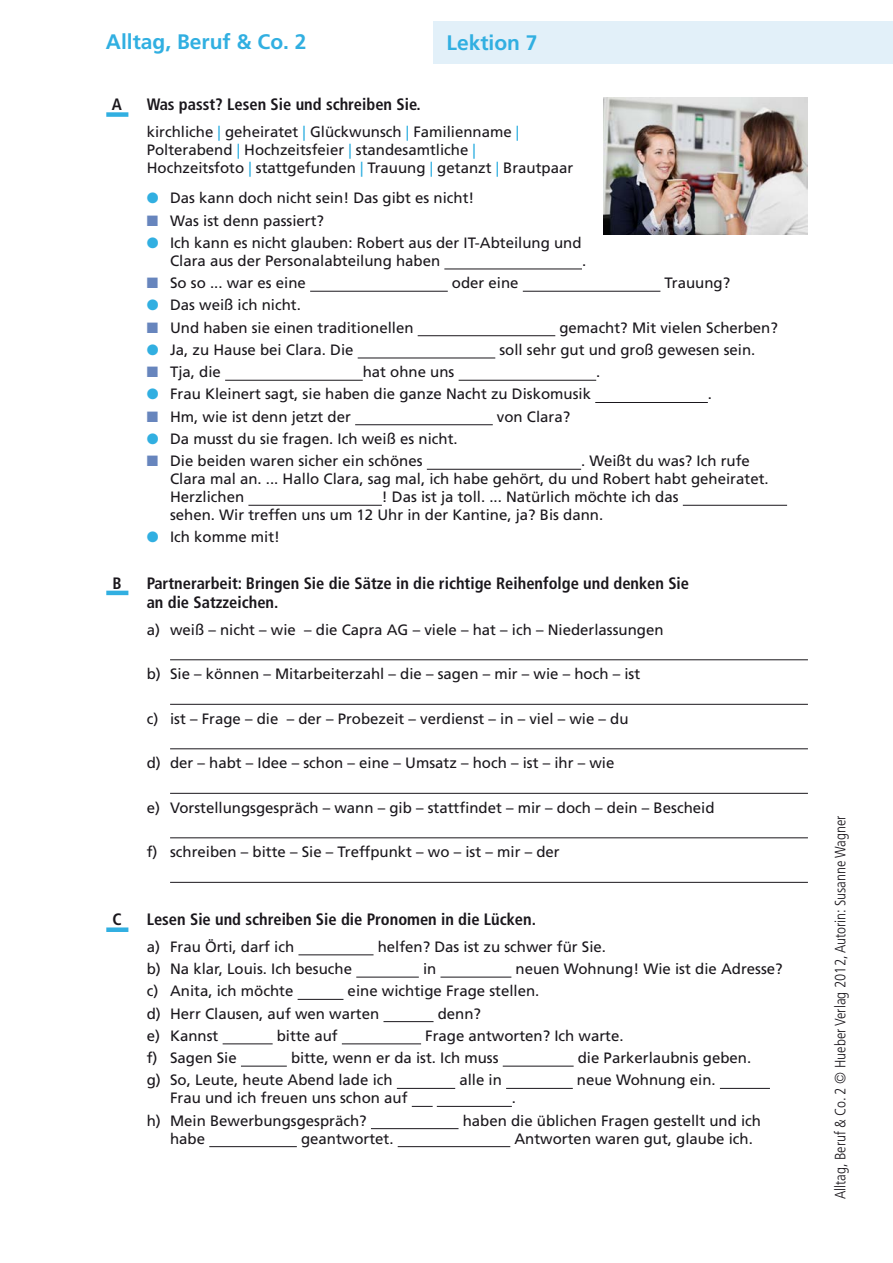
<style>
.page{position:relative;width:893px;height:1263px;background:#fff}
.page>*{position:absolute;margin:0;border:0;box-sizing:border-box;transform-origin:0 0}
.t1{font:700 21px "Frutiger LT";color:#31afe1}
.t2{font:700 condensed 16.5px/19.5px "Frutiger";color:#1a171c}
.t3{font:15px/18px "Frutiger LT";color:#1a171c}
.t4{font:300 condensed 15px "Frutiger";color:#1a171c}
.s1{color:#31afe1}
.s2{color:#6785bd}
</style>
<div class="page">
<div style="left:434px;top:21px;width:459px;height:43px;background:#e2f0f9"></div>
<div style="left:106px;top:112px;width:22px;height:5px;background:#31afe1"></div>
<hr style="left:444px;top:269px;width:138px;height:1px;background:#1a171c">
<hr style="left:310px;top:291px;width:138px;height:1px;background:#1a171c">
<hr style="left:523px;top:291px;width:137px;height:1px;background:#1a171c">
<hr style="left:418px;top:335px;width:137px;height:1px;background:#1a171c">
<hr style="left:358px;top:358px;width:137px;height:1px;background:#1a171c">
<hr style="left:225px;top:380px;width:138px;height:1px;background:#1a171c">
<hr style="left:459px;top:380px;width:137px;height:1px;background:#1a171c">
<hr style="left:595px;top:402px;width:113px;height:1px;background:#1a171c">
<hr style="left:355px;top:424px;width:138px;height:1px;background:#1a171c">
<hr style="left:427px;top:469px;width:154px;height:1px;background:#1a171c">
<hr style="left:248px;top:505px;width:134px;height:1px;background:#1a171c">
<hr style="left:683px;top:505px;width:104px;height:1px;background:#1a171c">
<hr style="left:106px;top:591px;width:22px;height:4px;background:#31afe1">
<hr style="left:170px;top:659px;width:638px;height:1px;background:#1a171c">
<hr style="left:170px;top:704px;width:638px;height:1px;background:#1a171c">
<hr style="left:170px;top:748px;width:638px;height:1px;background:#1a171c">
<hr style="left:170px;top:793px;width:638px;height:1px;background:#1a171c">
<hr style="left:170px;top:837px;width:638px;height:1px;background:#1a171c">
<hr style="left:170px;top:882px;width:638px;height:1px;background:#1a171c">
<div style="left:106px;top:927px;width:22px;height:5px;background:#31afe1"></div>
<hr style="left:298px;top:954px;width:76px;height:1px;background:#1a171c">
<hr style="left:356px;top:977px;width:63px;height:1px;background:#1a171c">
<hr style="left:440px;top:977px;width:71px;height:1px;background:#1a171c">
<hr style="left:298px;top:999px;width:45px;height:1px;background:#1a171c">
<hr style="left:383px;top:1021px;width:51px;height:1px;background:#1a171c">
<hr style="left:223px;top:1043px;width:50px;height:1px;background:#1a171c">
<hr style="left:342px;top:1043px;width:79px;height:1px;background:#1a171c">
<hr style="left:241px;top:1066px;width:46px;height:1px;background:#1a171c">
<hr style="left:503px;top:1066px;width:71px;height:1px;background:#1a171c">
<hr style="left:397px;top:1088px;width:58px;height:1px;background:#1a171c">
<hr style="left:506px;top:1088px;width:67px;height:1px;background:#1a171c">
<hr style="left:720px;top:1088px;width:50px;height:1px;background:#1a171c">
<svg style="left:412px;top:1106px;width:21px;height:1px"></svg>
<hr style="left:437px;top:1106px;width:75px;height:1px;background:#1a171c">
<hr style="left:371px;top:1128px;width:87px;height:1px;background:#1a171c">
<hr style="left:209px;top:1146px;width:88px;height:1px;background:#1a171c">
<hr style="left:398px;top:1146px;width:112px;height:1px;background:#1a171c">
<img style="left:603px;top:98px;width:205px;height:136px">
<h1 class="t1" style="left:106px;top:30px;width:202px">Alltag, Beruf &amp; Co. 2</h1>
<h1 class="t1" style="left:446px;top:31px;width:93px">Lektion 7</h1>
<p class="t2" style="left:112px;top:95px;width:12px">A</p>
<p class="t2" style="left:147px;top:95px;width:276px">Was passt? Lesen Sie und schreiben Sie.</p>
<p class="t3" style="left:147px;top:123px;width:428px">kirchliche <span class="s1">|</span> geheiratet <span class="s1">|</span> Glückwunsch <span class="s1">|</span> Familienname <span class="s1">|<br></span>Polterabend <span class="s1">|</span> Hochzeitsfeier <span class="s1">|</span> standesamtliche <span class="s1">|<br></span>Hochzeitsfoto <span class="s1">|</span> stattgefunden <span class="s1">|</span> Trauung <span class="s1">|</span> getanzt <span class="s1">|</span> Brautpaar</p>
<p class="t3" style="left:147px;top:189px;width:329px"><span class="s1">●</span> Das kann doch nicht sein! Das gibt es nicht!</p>
<p class="t3" style="left:147px;top:212px;width:179px"><span class="s2">■</span> Was ist denn passiert?</p>
<p class="t3" style="left:170px;top:234px;width:413px;text-indent:-23px"><span class="s1">●</span> Ich kann es nicht glauben: Robert aus der IT-Abteilung und<br>Clara aus der Personalabteilung haben</p>
<p class="t3" style="left:582px;top:252px;width:6px">.</p>
<p class="t3" style="left:147px;top:274px;width:161px"><span class="s2">■</span> So so ... war es eine</p>
<p class="t3" style="left:452px;top:274px;width:68px">oder eine</p>
<p class="t3" style="left:665px;top:274px;width:67px">Trauung?</p>
<p class="t3" style="left:147px;top:296px;width:156px"><span class="s1">●</span> Das weiß ich nicht.</p>
<p class="t3" style="left:147px;top:319px;width:268px"><span class="s2">■</span> Und haben sie einen traditionellen</p>
<p class="t3" style="left:559px;top:319px;width:220px">gemacht? Mit vielen Scherben?</p>
<p class="t3" style="left:147px;top:341px;width:208px"><span class="s1">●</span> Ja, zu Hause bei Clara. Die</p>
<p class="t3" style="left:499px;top:341px;width:257px">soll sehr gut und groß gewesen sein.</p>
<p class="t3" style="left:147px;top:363px;width:76px"><span class="s2">■</span> Tja, die</p>
<p class="t3" style="left:363px;top:363px;width:93px">hat ohne uns</p>
<p class="t3" style="left:596px;top:363px;width:6px">.</p>
<p class="t3" style="left:147px;top:385px;width:446px"><span class="s1">●</span> Frau Kleinert sagt, sie haben die ganze Nacht zu Diskomusik</p>
<p class="t3" style="left:708px;top:385px;width:6px">.</p>
<p class="t3" style="left:147px;top:407px;width:206px"><span class="s2">■</span> Hm, wie ist denn jetzt der</p>
<p class="t3" style="left:497px;top:407px;width:75px">von Clara?</p>
<p class="t3" style="left:147px;top:430px;width:312px"><span class="s1">●</span> Da musst du sie fragen. Ich weiß es nicht.</p>
<p class="t3" style="left:147px;top:452px;width:277px"><span class="s2">■</span> Die beiden waren sicher ein schönes</p>
<p class="t3" style="left:170px;top:452px;width:600px;text-indent:411px">. Weißt du was? Ich rufe<br>Clara mal an. ... Hallo Clara, sag mal, ich habe gehört, du und Robert habt geheiratet.<br>Herzlichen</p>
<p class="t3" style="left:170px;top:488px;width:510px;text-indent:212px">! Das ist ja toll. ... Natürlich möchte ich das sehen. Wir treffen uns um 12 Uhr in der Kantine, ja? Bis dann.</p>
<p class="t3" style="left:147px;top:528px;width:135px"><span class="s1">●</span> Ich komme mit!</p>
<p class="t2" style="left:112px;top:573px;width:11px">B</p>
<p class="t2" style="left:147px;top:573px;width:544px">Partnerarbeit: Bringen Sie die Sätze in die richtige Reihenfolge und denken Sie an die Satzzeichen.</p>
<p class="t3" style="left:147px;top:620px;width:518px">a) weiß – nicht – wie – die Capra AG – viele – hat – ich – Niederlassungen</p>
<p class="t3" style="left:147px;top:665px;width:495px">b) Sie – können – Mitarbeiterzahl – die – sagen – mir – wie – hoch – ist</p>
<p class="t3" style="left:147px;top:709px;width:483px">c) ist – Frage – die – der – Probezeit – verdienst – in – viel – wie – du</p>
<p class="t3" style="left:147px;top:754px;width:469px">d) der – habt – Idee – schon – eine – Umsatz – hoch – ist – ihr – wie</p>
<p class="t3" style="left:147px;top:798px;width:569px">e) Vorstellungsgespräch – wann – gib – stattfindet – mir – doch – dein – Bescheid</p>
<p class="t3" style="left:147px;top:843px;width:414px">f) schreiben – bitte – Sie – Treffpunkt – wo – ist – mir – der</p>
<p class="t2" style="left:112px;top:910px;width:11px">C</p>
<p class="t2" style="left:147px;top:910px;width:391px">Lesen Sie und schreiben Sie die Pronomen in die Lücken.</p>
<p class="t3" style="left:147px;top:938px;width:149px">a) Frau Örti, darf ich</p>
<p class="t3" style="left:378px;top:938px;width:230px">helfen? Das ist zu schwer für Sie.</p>
<p class="t3" style="left:147px;top:960px;width:207px">b) Na klar, Louis. Ich besuche</p>
<p class="t3" style="left:423px;top:960px;width:15px">in</p>
<p class="t3" style="left:516px;top:960px;width:269px">neuen Wohnung! Wie ist die Adresse?</p>
<p class="t3" style="left:147px;top:982px;width:148px">c) Anita, ich möchte</p>
<p class="t3" style="left:147px;top:980px;width:394px;line-height:22.2px;text-indent:201px">eine wichtige Frage stellen. d) Herr Clausen, auf wen warten</p>
<p class="t3" style="left:438px;top:1004px;width:45px">denn?</p>
<p class="t3" style="left:147px;top:1027px;width:73px">e) Kannst</p>
<p class="t3" style="left:277px;top:1027px;width:62px">bitte auf</p>
<p class="t3" style="left:425px;top:1027px;width:200px">Frage antworten? Ich warte.</p>
<p class="t3" style="left:147px;top:1049px;width:92px">f) Sagen Sie</p>
<p class="t3" style="left:291px;top:1049px;width:209px">bitte, wenn er da ist. Ich muss</p>
<p class="t3" style="left:578px;top:1049px;width:175px">die Parkerlaubnis geben.</p>
<p class="t3" style="left:147px;top:1071px;width:247px">g) So, Leute, heute Abend lade ich</p>
<p class="t3" style="left:459px;top:1071px;width:44px">alle in</p>
<p class="t3" style="left:577px;top:1071px;width:140px">neue Wohnung ein.</p>
<p class="t3" style="left:170px;top:1089px;width:239px">Frau und ich freuen uns schon auf</p>
<p class="t3" style="left:512px;top:1089px;width:6px">.</p>
<p class="t3" style="left:147px;top:1111px;width:222px">h) Mein Bewerbungsgespräch?</p>
<p class="t3" style="left:463px;top:1111px;width:300px">haben die üblichen Fragen gestellt und ich</p>
<p class="t3" style="left:170px;top:1129px;width:37px">habe</p>
<p class="t3" style="left:301px;top:1129px;width:94px">geantwortet.</p>
<p class="t3" style="left:514px;top:1129px;width:240px">Antworten waren gut, glaube ich.</p>
<p class="t4" style="left:832px;top:1199px;width:385px;rotate:-90deg">Alltag, Beruf &amp; Co. 2 © Hueber Verlag 2012, Autorin: Susanne Wagner</p>
</div>
